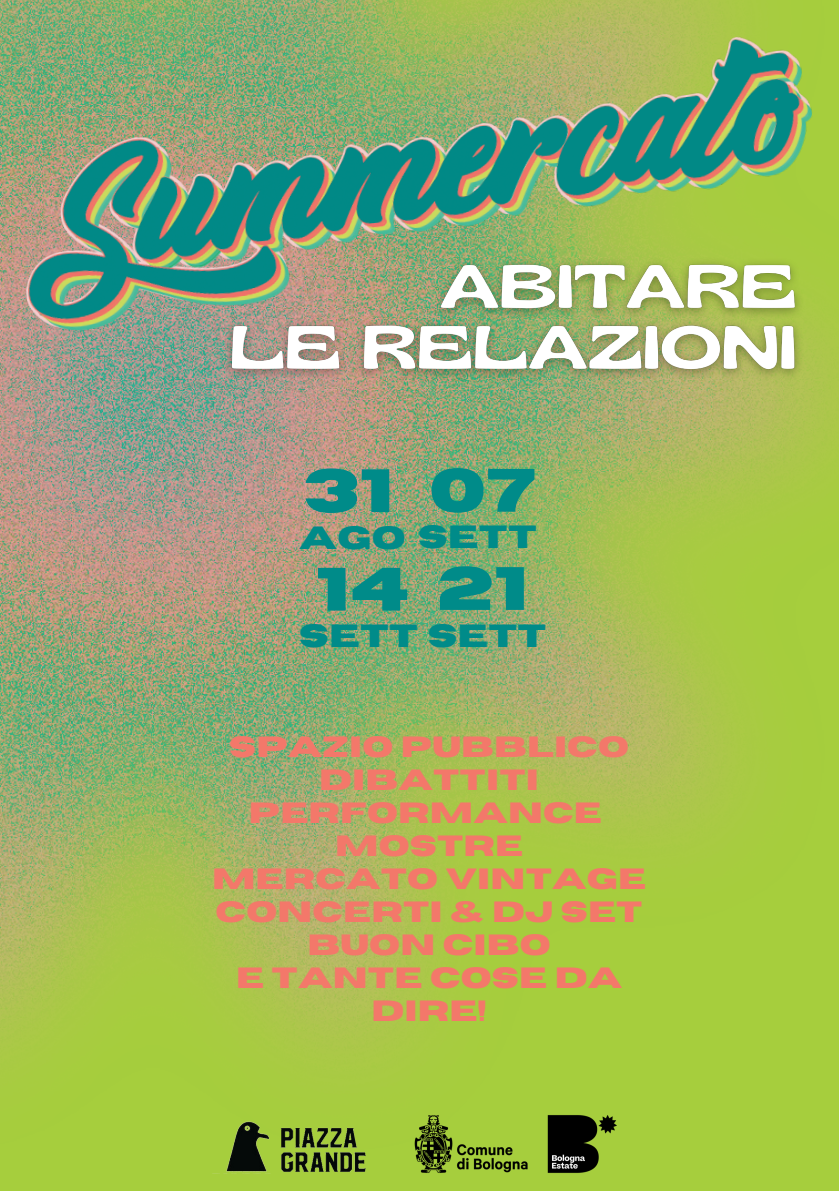
<style>
.page{position:relative;width:839px;height:1191px;background:#fff}
.page>*{position:absolute;margin:0;border:0;box-sizing:border-box;transform-origin:0 0}
.t1{font:700 61px "Horizon";letter-spacing:.005em;color:#008b89}
.t2{font:700 32px "Horizon";letter-spacing:.01em;color:#008b89}
.t3{font:700 29.2px/33px "Horizon";letter-spacing:.005em;color:#f3786a;text-align:center}
</style>
<div class="page">
<img style="left:0;top:343px;width:838px;height:848px">
<img style="left:215px;top:343px;width:596px;height:58px">
<img style="left:0;top:0;width:838px;height:343px">
<img style="left:407px;top:1107px;width:220px;height:75px">
<img style="left:201px;top:1107px;width:93px;height:67px">
<img style="left:278px;top:1126px;width:98px;height:51px">
<p class="t1" style="left:429px;top:461px;width:108px">07</p>
<p class="t1" style="left:303px;top:461px;width:92px">31</p>
<p class="t2" style="left:299px;top:521px;width:239px">AGO SETT</p>
<p class="t1" style="left:437px;top:559px;width:93px">21</p>
<p class="t1" style="left:316px;top:560px;width:94px">14</p>
<p class="t2" style="left:299px;top:620px;width:249px">SETT SETT</p>
<p class="t3" style="left:229px;top:731px;width:401px">SPAZIO PUBBLICO<br>DIBATTITI<br>PERFORMANCE</p>
<p class="t3" style="left:335px;top:830px;width:189px">MOSTRE</p>
<p class="t3" style="left:212px;top:863px;width:435px">MERCATO VINTAGE</p>
<p class="t3" style="left:215px;top:896px;width:428px">CONCERTI &amp; DJ SET<br>BUON CIBO</p>
<p class="t3" style="left:236px;top:962px;width:387px">E TANTE COSE DA<br>DIRE!</p>
</div>
